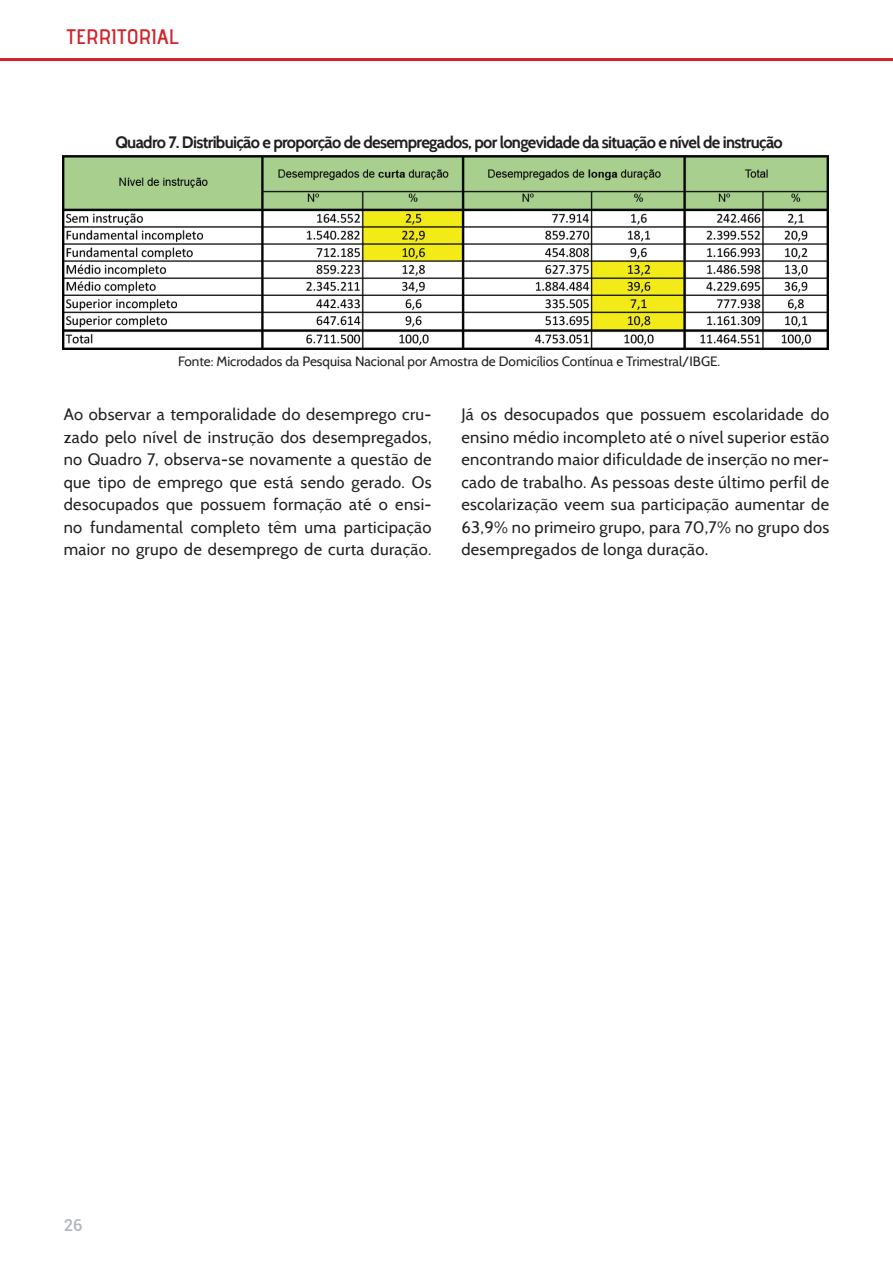
<style>
.page{position:relative;width:893px;height:1263px;background:#fff}
.page>*{position:absolute;margin:0;border:0;box-sizing:border-box;transform-origin:0 0}
.Paragraph_Style_blac{font:21px "advent Bd 2";color:#d1232a;scale:1.05 1}
.t1{font:16.5px/22.5px "Cabin";letter-spacing:.02em;color:#231f20;text-align:justify}
.t2{font:700 16.5px "Cabin";letter-spacing:-.04em;color:#231f20}
.t3{font:500 16.5px "Roboto";color:#b1b5be}
.t4{font:13.5px "Cabin";color:#231f20}
.s1{font-size:18px}
</style>
<div class="page">
<hr style="left:0;top:58px;width:893px;height:3px;background:#d1232a">
<img style="left:62px;top:155px;width:766px;height:194px">
<p class="Paragraph_Style_blac" style="left:66px;top:24px;width:108px">TERRITORIAL</p>
<p class="t2" style="left:115px;top:132px;width:669px">Quadro 7. Distribuição e proporção de desempregados, por longevidade da situação e nível de instrução</p>
<p class="t4" style="left:178px;top:353px;width:544px">Fonte: Microdados da Pesquisa Nacional por Amostra de Domicílios Contínua e Trimestral/IBGE.</p>
<p class="t1" style="left:64px;top:403px;width:369px">Ao observar a temporalidade do desemprego cru&shy;zado pelo nível de instrução dos desempregados, no Quadro 7, observa-se novamente a questão de que tipo de emprego que está sendo gerado. Os desocupados que possuem formação até o ensi&shy;no fundamental completo têm uma participação maior no grupo de desemprego de curta duração.</p>
<p class="t1" style="left:461px;top:403px;width:369px">Já os desocupados que possuem escolaridade do ensino médio incompleto até o nível superior estão encontrando maior dificuldade de inserção no mer&shy;cado de trabalho. As pessoas deste último perfil de escolarização veem sua participação aumentar de 63,9% no primeiro grupo, para 70,7% no grupo dos desempregados de longa duração<span class="s1">.</span></p>
<p class="t3" style="left:64px;top:1214px;width:20px">26</p>
</div>
